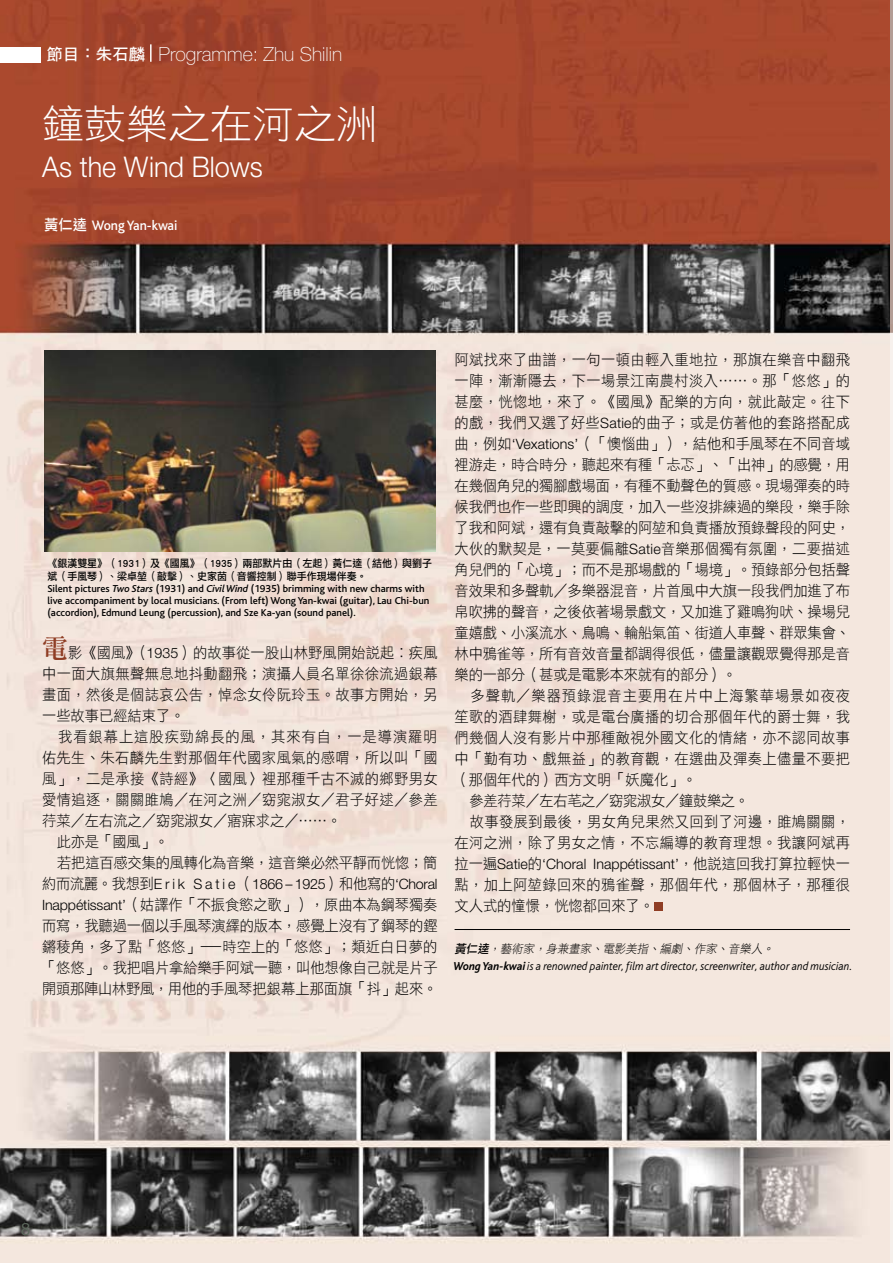
<style>
.page{position:relative;width:893px;height:1263px;background:#fff}
.page>*{position:absolute;margin:0;border:0;box-sizing:border-box;transform-origin:0 0}
.t1{font:39.9px "DF Li Hei Std W3";color:#fff;scale:1.05 1}
.t2{font:300 28.5px "Helvetica Neue";color:#fff;scale:.95 1}
.t3{font:100 19.5px "Helvetica Neue";color:#fff}
.t4{font:18px "Meta";color:#5c685c}
.t5{font:15px/21px "DF Li Hei Std W3";letter-spacing:.03em;color:#000;text-align:justify;scale:.95 1}
.t6{font:15px "DF Li Hei Std W3";letter-spacing:.07em;color:#000;scale:.95 1}
.t7{font:15px "DF Li Hei Std W3";color:#000;scale:.95 1}
.t8{font:15px "DF Li Hei Std W3";letter-spacing:-.01em;color:#000;scale:.95 1}
.t9{font:15px "DF Li Hei Std W3";letter-spacing:-.02em;color:#000;scale:.95 1}
.t10{font:300 14.25px "Helvetica Neue";color:#000}
.t11{font:300 14.25px "Helvetica Neue";letter-spacing:-.02em;color:#000}
.t12{font:500 14.25px "Bliss";color:#fff;scale:.95 1}
.t13{font:italic 300 12px "Bliss";color:#000;scale:.95 1}
.t14{font:italic 12px "DF Li Hei Std W3";color:#000;scale:.95 1}
.t15{font:500 10.5px/12px "Bliss";color:#000}
.t16{font:10.5px/13.5px "DF Li Hei Std W5";color:#000;scale:.95 1}
.s1{font-family:"DF Hei Std W7";font-weight:400;font-size:16.5px}
.s2{font-family:"DF Li Hei Std W5";font-weight:400;font-size:15px}
.s3{font-style:italic}
.s4{font-family:"DF Li Song Std W5";font-size:27px;color:#8f3d24}
.s5{font-family:"Helvetica Neue";font-weight:300;font-size:14.25px}
.s6{font-family:"DF Li Hei Std W3";font-weight:400;font-size:15px}
.s7{font-family:"DF Li Hei Std W5"}
.s8{font-weight:700}
</style>
<div class="page">
<img style="left:0;top:0;width:891px;height:1263px">
<hr style="left:455px;top:929px;width:395px;height:1px;background:#000">
<div style="left:654px;top:902px;width:9px;height:9px;background:#8f3d24"></div>
<img style="left:44px;top:351px;width:391px;height:201px">
<div style="left:0;top:47px;width:41px;height:15px;background:#fff"></div>
<svg style="left:150px;top:44px;width:2px;height:18px"></svg>
<h3 class="t3" style="left:46px;top:43px;width:297px"><span class="s1">節目：朱石麟</span> Programme: Zhu Shilin</h3>
<h1 class="t1" style="left:42px;top:103px;width:321px">鐘鼓樂之在河之洲</h1>
<h2 class="t2" style="left:42px;top:149px;width:234px">As the Wind Blows</h2>
<p class="t12" style="left:44px;top:217px;width:142px"><span class="s2">黃仁逵</span> Wong Yan-kwai</p>
<p class="t16" style="left:47px;top:556px;width:406px">《銀漢雙星》（1931）及《國風》（1935）兩部默片由（左起）黃仁逵（結他）與劉子斌（手風琴）、梁卓堃（敲擊）、史家茵（音響控制）聯手作現場伴奏。</p>
<p class="t15" style="left:47px;top:583px;width:383px">Silent pictures <span class="s3">Two Stars</span> (1931) and <span class="s3">Civil Wind</span> (1935) brimming with new charms with live accompaniment by local musicians. (From left) Wong Yan-kwai (guitar), Lau Chi-bun (accordion), Edmund Leung (percussion), and Sze Ka-yan (sound panel).</p>
<p class="t5" style="left:42px;top:642px;width:418px"><span class="s4">電</span>影《國風》（<span class="s5">1935</span>）的故事從一股山林野風開始說起︰疾風中一面大旗無聲無息地抖動翻飛；演攝人員名單徐徐流過銀幕畫面，然後是個誌哀公告，悼念女伶阮玲玉。故事方開始，另一些故事已經結束了。</p>
<p class="t6" style="left:58px;top:728px;width:401px">我看銀幕上這股疾勁綿長的風，其來有自，一是導演羅明</p>
<p class="t5" style="left:42px;top:747px;width:418px">佑先生、朱石麟先生對那個年代國家風氣的感喟，所以叫「國</p>
<p class="t5" style="left:42px;top:768px;width:418px">風」，二是承接《詩經》〈國風〉裡那種千古不滅的鄉野男女</p>
<p class="t5" style="left:42px;top:789px;width:418px">愛情追逐，關關雎鳩／在河之洲／窈窕淑女／君子好逑／參差</p>
<p class="t7" style="left:42px;top:812px;width:316px">荇菜／左右流之／窈窕淑女／寤寐求之／……。</p>
<p class="t5" style="left:57px;top:831px;width:119px">此亦是「國風」。</p>
<p class="t8" style="left:57px;top:854px;width:402px">若把這百感交集的風轉化為音樂，這音樂必然平靜而恍惚；簡</p>
<p class="t11" style="left:42px;top:875px;width:397px"><span class="s6">約而流麗。我想到</span>E r i k S a t i e <span class="s6">（</span>1866 – 1925<span class="s6">）和他寫的</span>‘Choral</p>
<p class="t5" style="left:42px;top:894px;width:418px"><span class="s5">Inappétissant’</span>（姑譯作「不振食慾之歌」），原曲本為鋼琴獨奏而寫，我聽過一個以手風琴演繹的版本，感覺上沒有了鋼琴的鏗鏘稜角，多了點「悠悠」—時空上的「悠悠」；類近白日夢的「悠悠」。我把唱片拿給樂手阿斌一聽，叫他想像自己就是片子開頭那陣山林野風，用他的手風琴把銀幕上那面旗「抖」起來。</p>
<p class="t5" style="left:455px;top:349px;width:418px">阿斌找來了曲譜，一句一頓由輕入重地拉，那旗在樂音中翻飛一陣，漸漸隱去，下一場景江南農村淡入……。那「悠悠」的甚麼，恍惚地，來了。《國風》配樂的方向，就此敲定。往下的戲，我們又選了好些<span class="s5">Satie</span>的曲子；或是仿著他的套路搭配成曲，例如<span class="s5">‘Vexations’</span>（「懊惱曲」），結他和手風琴在不同音域裡游走，時合時分，聽起來有種「忐忑」、「出神」的感覺，用在幾個角兒的獨腳戲場面，有種不動聲色的質感。現場彈奏的時候我們也作一些即興的調度，加入一些沒排練過的樂段，樂手除了我和阿斌，還有負責敲擊的阿堃和負責播放預錄聲段的阿史，大伙的默契是，一莫要偏離<span class="s5">Satie</span>音樂那個獨有氛圍，二要描述角兒們的「心境」；而不是那場戲的「場境」。預錄部分包括聲音效果和多聲軌／多樂器混音，片首風中大旗一段我們加進了布帛吹拂的聲音，之後依著場景戲文，又加進了雞鳴狗吠、操場兒童嬉戲、小溪流水、鳥鳴、輪船氣笛、街道人車聲、群眾集會、林中鴉雀等，所有音效音量都調得很低，儘量讓觀眾覺得那是音樂的一部分（甚或是電影本來就有的部分）。</p>
<p class="t6" style="left:471px;top:687px;width:401px">多聲軌／樂器預錄混音主要用在片中上海繁華場景如夜夜</p>
<p class="t5" style="left:455px;top:706px;width:418px">笙歌的酒肆舞榭，或是電台廣播的切合那個年代的爵士舞，我</p>
<p class="t5" style="left:455px;top:727px;width:418px">們幾個人沒有影片中那種敵視外國文化的情緒，亦不認同故事</p>
<p class="t5" style="left:455px;top:748px;width:418px">中「勤有功、戲無益」的教育觀，在選曲及彈奏上儘量不要把</p>
<p class="t7" style="left:455px;top:771px;width:256px">（那個年代的）西方文明「妖魔化」。</p>
<p class="t9" style="left:470px;top:792px;width:296px">參差荇菜／左右芼之／窈窕淑女／鐘鼓樂之。</p>
<p class="t5" style="left:470px;top:811px;width:402px">故事發展到最後，男女角兒果然又回到了河邊，雎鳩關關，</p>
<p class="t5" style="left:455px;top:832px;width:418px">在河之洲，除了男女之情，不忘編導的教育理想。我讓阿斌再</p>
<p class="t10" style="left:455px;top:855px;width:397px"><span class="s6">拉一遍</span>Satie<span class="s6">的</span>‘Choral Inappétissant’<span class="s6">，他說這回我打算拉輕快一</span></p>
<p class="t5" style="left:455px;top:874px;width:418px">點，加上阿堃錄回來的鴉雀聲，那個年代，那個林子，那種很文人式的憧憬，恍惚都回來了。</p>
<p class="t14" style="left:455px;top:942px;width:340px"><span class="s7">黃仁逵</span>，藝術家，身兼畫家、電影美指、編劇、作家、音樂人。</p>
<p class="t13" style="left:453px;top:959px;width:422px"><span class="s8">Wong Yan-kwai</span> is a renowned painter, film art director, screenwriter, author and musician.</p>
<p class="t4" style="left:21px;top:1218px;width:11px">8</p>
</div>
